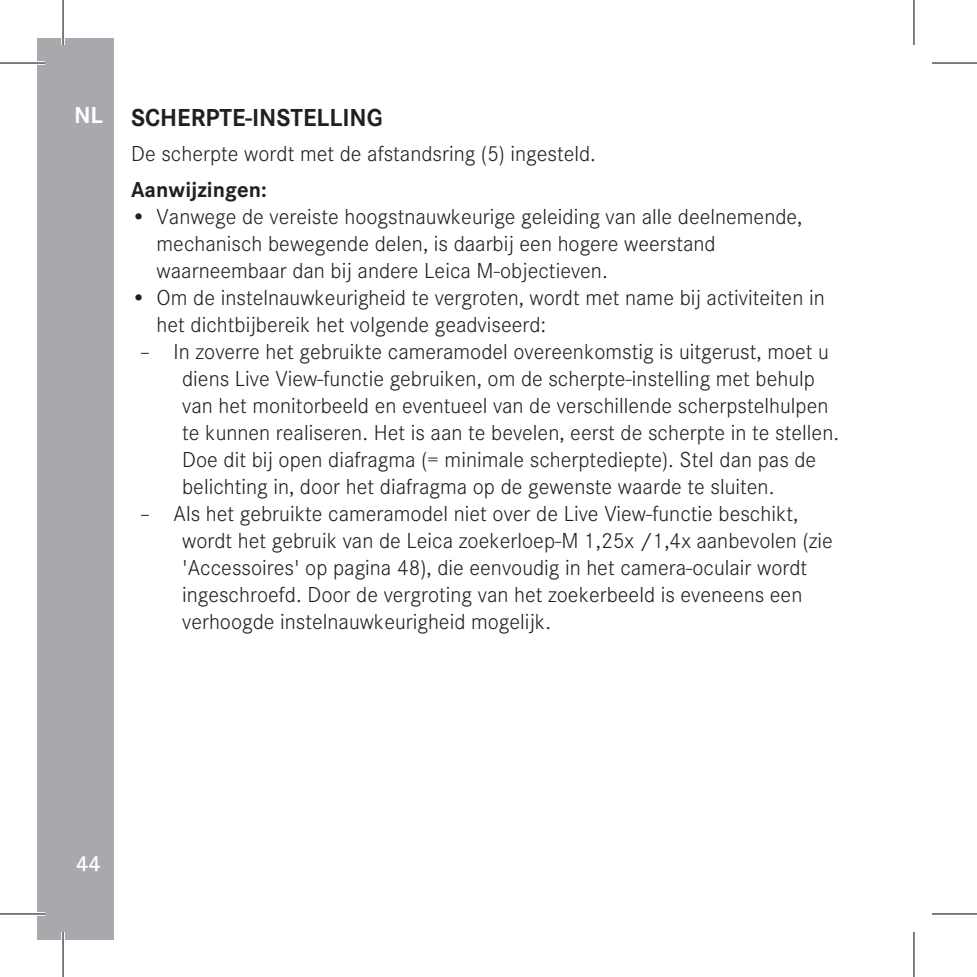
<style>
.page{position:relative;width:977px;height:977px;background:#fff}
.page>*{position:absolute;margin:0;border:0;box-sizing:border-box;transform-origin:0 0}
.t1{font:700 25.5px "Corporate S";color:#231f20}
.t2{font:700 24px "Corporate S";color:#fff}
.t3{font:300 22.5px/27px "Corporate S";color:#231f20}
.t4{font:700 22.5px "Corporate S";color:#231f20}
.t5{font:600 22.5px "Corporate S";color:#fff}
</style>
<div class="page">
<div style="left:37px;top:37px;width:77px;height:902px;background:#a8a9ad"></div>
<hr style="left:0;top:61px;width:45px;height:4px;background:#fff">
<hr style="left:0;top:912px;width:45px;height:3px;background:#fff">
<hr style="left:61px;top:0;width:4px;height:45px;background:#fff">
<hr style="left:61px;top:931px;width:4px;height:45px;background:#fff">
<hr style="left:0;top:62px;width:45px;height:2px;background:#000">
<hr style="left:931px;top:62px;width:45px;height:2px;background:#000">
<hr style="left:0;top:913px;width:45px;height:1px;background:#000">
<hr style="left:931px;top:913px;width:45px;height:1px;background:#000">
<hr style="left:62px;top:0;width:2px;height:45px;background:#000">
<hr style="left:62px;top:931px;width:2px;height:45px;background:#000">
<hr style="left:913px;top:0;width:1px;height:45px;background:#000">
<hr style="left:913px;top:931px;width:1px;height:45px;background:#000">
<p class="t2" style="left:74px;top:96px;width:30px">NL</p>
<p class="t1" style="left:131px;top:97px;width:253px">SCHERPTE-INSTELLING</p>
<p class="t3" style="left:131px;top:139px;width:466px">De scherpte wordt met de afstandsring (5) ingesteld.</p>
<p class="t4" style="left:131px;top:171px;width:137px">Aanwijzingen:</p>
<p class="t3" style="left:157px;top:201px;width:647px;text-indent:-26px">• Vanwege de vereiste hoogstnauwkeurige geleiding van alle deelnemende, mechanisch bewegende delen, is daarbij een hogere weerstand waarneembaar dan bij andere Leica M-objectieven.</p>
<p class="t3" style="left:157px;top:282px;width:669px;text-indent:-26px">• Om de instelnauwkeurigheid te vergroten, wordt met name bij activiteiten in het dichtbijbereik het volgende geadviseerd:</p>
<p class="t3" style="left:182px;top:336px;width:658px;text-indent:-43px">– In zoverre het gebruikte cameramodel overeenkomstig is uitgerust, moet u diens Live View-functie gebruiken, om de scherpte-instelling met behulp van het monitorbeeld en eventueel van de verschillende scherpstelhulpen te kunnen realiseren. Het is aan te bevelen, eerst de scherpte in te stellen.<br>Doe dit bij open diafragma (= minimale scherptediepte). Stel dan pas de belichting in, door het diafragma op de gewenste waarde te sluiten.</p>
<p class="t3" style="left:182px;top:498px;width:652px;text-indent:-43px">– Als het gebruikte cameramodel niet over de Live View-functie beschikt, wordt het gebruik van de Leica zoekerloep-M 1,25x /1,4x aanbevolen (zie 'Accessoires' op pagina 48), die eenvoudig in het camera-oculair wordt ingeschroefd. Door de vergroting van het zoekerbeeld is eveneens een verhoogde instelnauwkeurigheid mogelijk.</p>
<p class="t5" style="left:76px;top:847px;width:26px">44</p>
</div>
